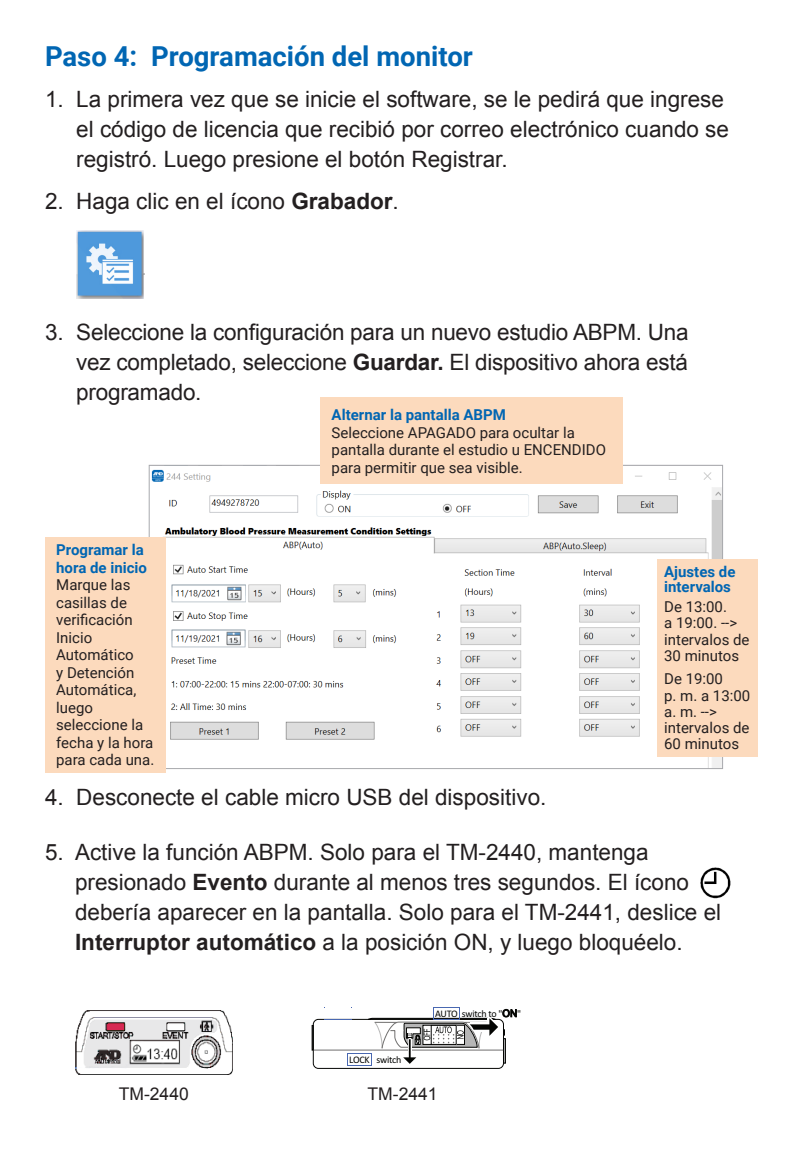
<style>
.page{position:relative;width:810px;height:1170px;background:#fff}
.page>*{position:absolute;margin:0;border:0;box-sizing:border-box;transform-origin:0 0}
.t1{font:700 27.5px "Roboto";color:#0166b3}
.Body{font:22.5px/30px "Arial";color:#231f20}
.Body-2{font:17.5px "Arial";color:#231f20}
.t2{font:15px/17.5px "Roboto";color:#231f20}
.t3{font:700 15px/15px "Roboto";color:#0166b3}
.t4{font:10px "Calibri";letter-spacing:-.03em;color:#040503}
.s1{font-weight:700}
.s2{font-weight:700;color:#0166b3}
.s3{font-family:"Lucida Sans Unicode"}
</style>
<div class="page">
<img style="left:77px;top:230px;width:68px;height:68px">
<div style="left:313px;top:1019px;width:191px;height:50px;border:1px solid #040503;border-radius:5px"></div>
<div style="left:504px;top:1039px;width:2px;height:24px;border:1px solid #040503"></div>
<svg style="left:312px;top:1007px;width:193px;height:60px"></svg>
<img style="left:151px;top:469px;width:570px;height:298px">
<div style="left:657px;top:559px;width:101px;height:197px;background:#fcdabd"></div>
<div style="left:320px;top:398px;width:303px;height:86px;background:#fcdabd"></div>
<div style="left:45px;top:537px;width:121px;height:236px;background:#fcdabd"></div>
<img style="left:75px;top:1010px;width:158px;height:65px">
<img style="left:700px;top:867px;width:31px;height:32px">
<p class="t1" style="left:45px;top:37px;width:430px">Paso 4: Programación del monitor</p>
<p class="Body" style="left:76px;top:85px;width:654px;text-indent:-31px">1. La primera vez que se inicie el software, se le pedirá que ingrese el código de licencia que recibió por correo electrónico cuando se registró. Luego presione el botón Registrar.</p>
<p class="Body" style="left:45px;top:186px;width:355px">2. Haga clic en el ícono <span class="s1">Grabador</span>.</p>
<p class="Body" style="left:76px;top:317px;width:614px;text-align:justify;text-indent:-31px">3. Seleccione la configuración para un nuevo estudio ABPM. Una vez completado, seleccione <span class="s1">Guardar.</span> El dispositivo ahora está programado.</p>
<p class="t2" style="left:332px;top:405px;width:276px"><span class="s2">Alternar la pantalla ABPM<br></span>Seleccione APAGADO para ocultar la pantalla durante el estudio u ENCENDIDO para permitir que sea visible.</p>
<p class="t2" style="left:56px;top:541px;width:100px"><span class="s2">Programar la hora de inicio<br></span>Marque las casillas de verificación<br>Inicio<br>Automático<br>y Detención<br>Automática, luego seleccione la fecha y la hora para cada una.</p>
<p class="Body" style="left:45px;top:782px;width:503px">4. Desconecte el cable micro USB del dispositivo.</p>
<p class="Body" style="left:75px;top:838px;width:648px;text-indent:-30px">5. Active la función ABPM. Solo para el TM-2440, mantenga presionado <span class="s1">Evento</span> durante al menos tres segundos. El ícono debería aparecer en la pantalla. Solo para el TM-2441, deslice el <span class="s1">Interruptor automático</span> a la posición ON, y luego bloquéelo.</p>
<p class="t3" style="left:664px;top:564px;width:73px">Ajustes de intervalos</p>
<p class="t2" style="left:664px;top:598px;width:87px;line-height:16.2px">De 13:00.<br>a 19:00. --&gt; intervalos de<br>30 minutos</p>
<p class="t2" style="left:664px;top:670px;width:88px;line-height:16.2px">De 19:00<br>p. m. a 13:00 a. m. --&gt; intervalos de<br>60 minutos</p>
<p class="t4" style="left:349px;top:1053px;width:54px">LOCK switch</p>
<p class="t4" style="left:435px;top:1007px;width:88px">AUTO switch to "<span class="s3">ON</span>"</p>
<p class="Body-2" style="left:119px;top:1082px;width:72px">TM-2440</p>
<p class="Body-2" style="left:368px;top:1082px;width:72px">TM-2441</p>
</div>
